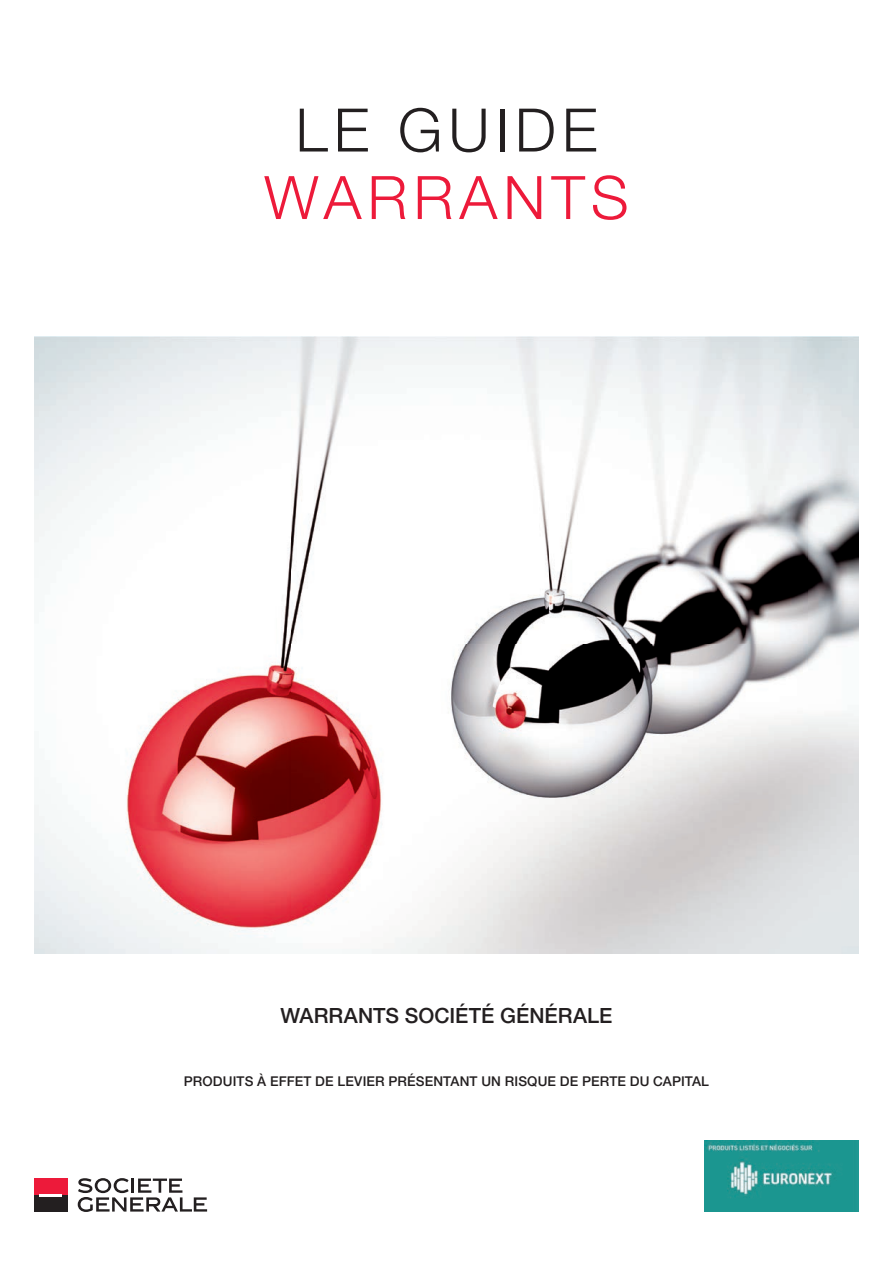
<style>
.page{position:relative;width:893px;height:1263px;background:#fff}
.page>*{position:absolute;margin:0;border:0;box-sizing:border-box;transform-origin:0 0}
.t1{font:300 60px "Helvetica Neue";letter-spacing:.1em;color:#ed1a3a}
.t2{font:300 60px "Helvetica Neue";letter-spacing:.1em;color:#231f20}
.t3{font:500 21px "Helvetica Neue";color:#231f20}
.t4{font:500 13.5px "Helvetica Neue";letter-spacing:.01em;color:#231f20}
</style>
<div class="page">
<svg style="left:78px;top:1178px;width:129px;height:34px"></svg>
<div style="left:34px;top:1178px;width:34px;height:17px;background:#ed1a3a"></div>
<div style="left:34px;top:1195px;width:34px;height:17px;background:#231f20"></div>
<hr style="left:40px;top:1194px;width:22px;height:2px;background:#fff">
<img style="left:34px;top:337px;width:825px;height:616px">
<img style="left:704px;top:1141px;width:155px;height:71px">
<h1 class="t2" style="left:295px;top:93px;width:304px">LE GUIDE</h1>
<h1 class="t1" style="left:264px;top:161px;width:366px">WARRANTS</h1>
<h2 class="t3" style="left:281px;top:1002px;width:333px">WARRANTS SOCIÉTÉ GÉNÉRALE</h2>
<p class="t4" style="left:184px;top:1073px;width:527px">PRODUITS À EFFET DE LEVIER PRÉSENTANT UN RISQUE DE PERTE DU CAPITAL</p>
</div>
